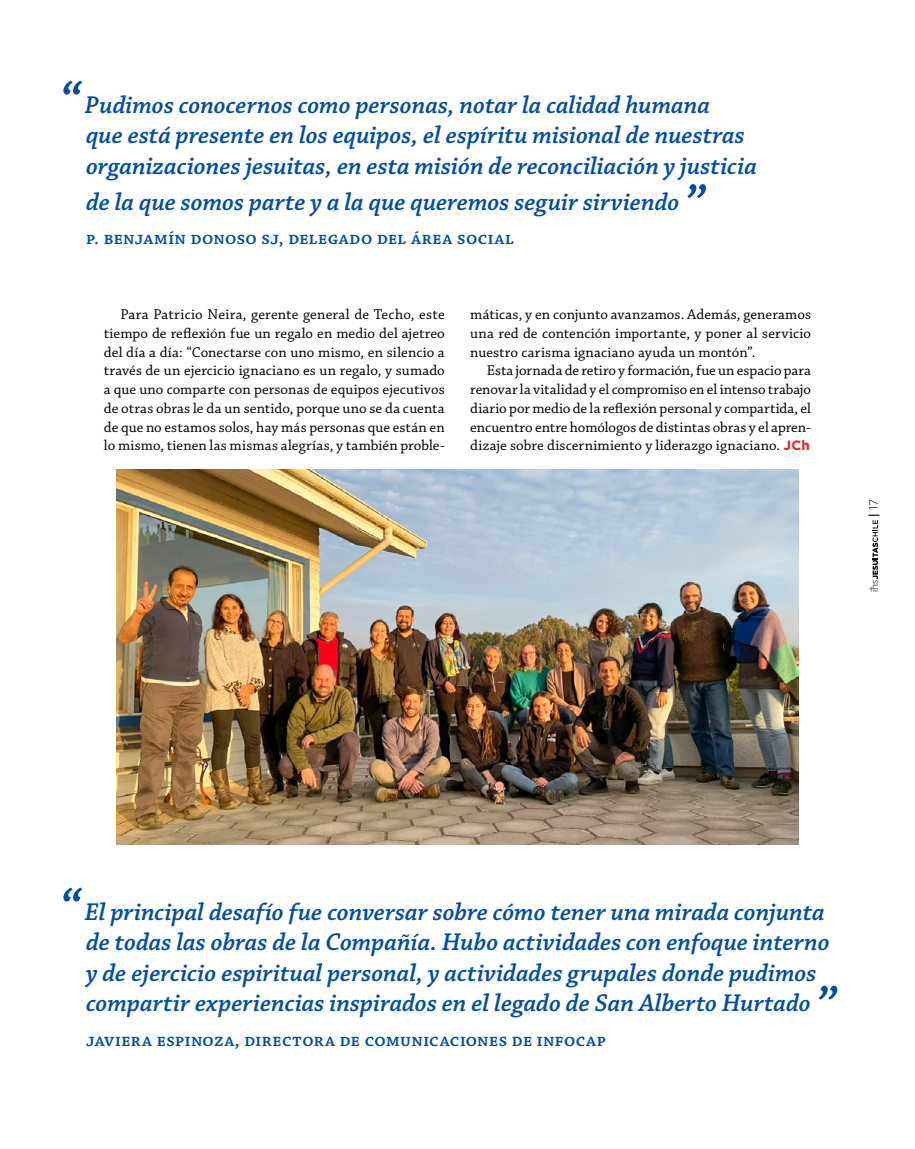
<style>
.page{position:relative;width:915px;height:1149px;background:#fff}
.page>*{position:absolute;margin:0;border:0;box-sizing:border-box;transform-origin:0 0}
.t1{font:italic 600 25.5px/30.6px "Chaparral Pro";color:#034ea2}
.t2{font:600 18px "Chaparral Pro";letter-spacing:.025em;color:#034ea2}
.t3{font:15px/18.8px "Chaparral Pro";letter-spacing:.01em;color:#000;text-align:justify}
.t4{font:300 12px "Gotham";color:#000}
.s1{font-size:54px}
.s2{font-family:"Gotham";font-weight:700;font-size:13.5px;color:#ed1d24}
</style>
<div class="page">
<img style="left:117px;top:469px;width:680px;height:375px">
<svg style="left:868px;top:514px;width:11px;height:77px"></svg>
<h1 class="t1" style="left:86px;top:90px;width:672px;text-indent:-27px"><span class="s1">“</span> Pudimos conocernos como personas, notar la calidad humana<br>que está presente en los equipos, el espíritu misional de nuestras organizaciones jesuitas, en esta misión de reconciliación y justicia</h1>
<h1 class="t1" style="left:86px;top:187px;width:620px">de la que somos parte y a la que queremos seguir sirviendo <span class="s1">”</span></h1>
<p class="t2" style="left:86px;top:228px;width:429px">p. benjamín donoso sj, delegado del área social</p>
<p class="t3" style="left:104px;top:305px;width:342px;text-indent:16px">Para Patricio Neira, gerente general de Techo, este tiempo de reflexión fue un regalo en medio del ajetreo del día a día: “Conectarse con uno mismo, en silencio a través de un ejercicio ignaciano es un regalo, y sumado a que uno comparte con personas de equipos ejecutivos de otras obras le da un sentido, porque uno se da cuenta de que no estamos solos, hay más personas que están en lo mismo, tienen las mismas alegrías, y también proble-</p>
<p class="t3" style="left:470px;top:305px;width:342px">máticas, y en conjunto avanzamos. Además, generamos una red de contención importante, y poner al servicio nuestro carisma ignaciano ayuda un montón”.</p>
<p class="t3" style="left:470px;top:361px;width:342px;text-indent:16px">Esta jornada de retiro y formación, fue un espacio para renovar la vitalidad y el compromiso en el intenso trabajo diario por medio de la reflexión personal y compartida, el encuentro entre homólogos de distintas obras y el apren&shy;dizaje sobre discernimiento y liderazgo ignaciano. <span class="s2">JCh</span></p>
<p class="t4" style="left:865px;top:510px;width:13px;rotate:-90deg">17</p>
<p class="t1" style="left:86px;top:896px;width:751px;text-indent:-27px"><span class="s1">“</span> El principal desafío fue conversar sobre cómo tener una mirada conjunta de todas las obras de la Compañía. Hubo actividades con enfoque interno y de ejercicio espiritual personal, y actividades grupales donde pudimos compartir experiencias inspirados en el legado de San Alberto Hurtado <span class="s1">”</span></p>
<p class="t2" style="left:86px;top:1029px;width:521px">javiera espinoza, directora de comunicaciones de infocap</p>
</div>
